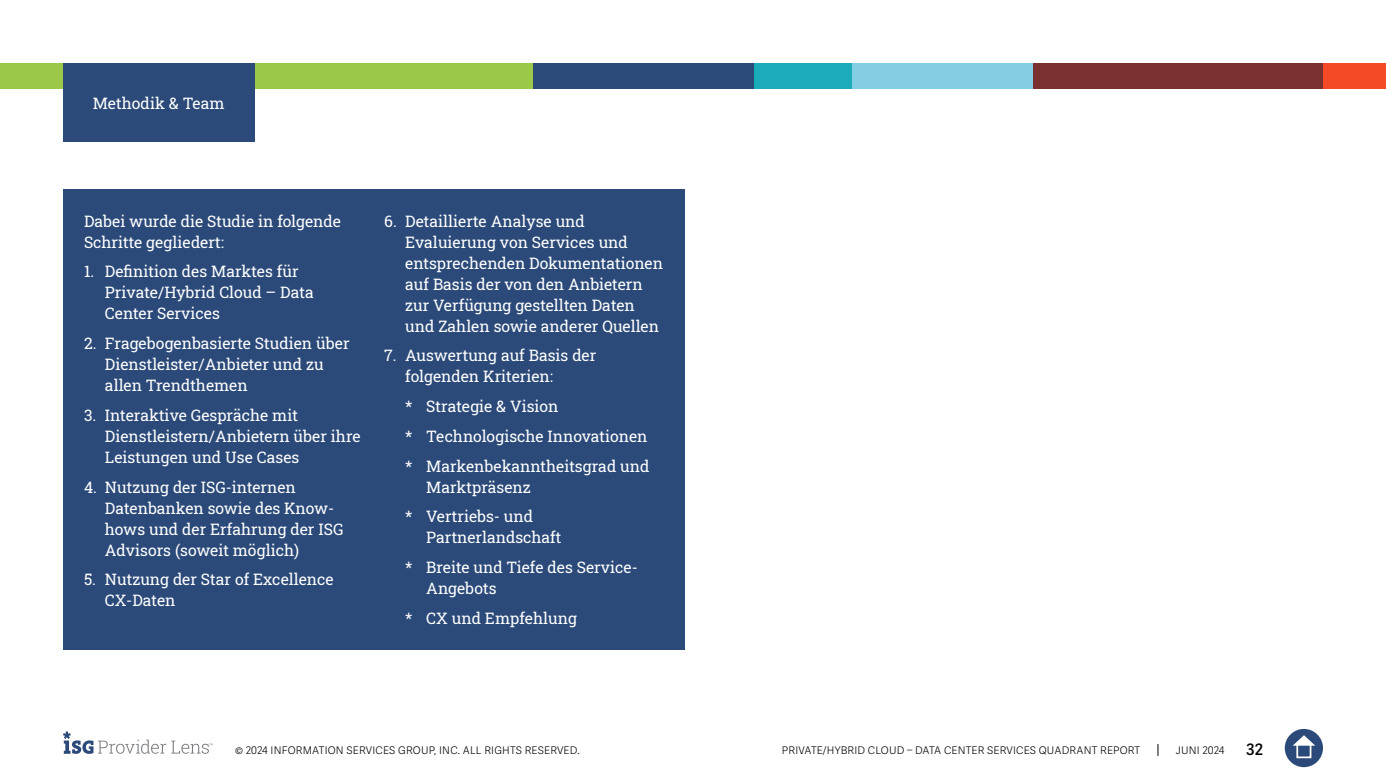
<style>
.page{position:relative;width:1386px;height:780px;background:#fff}
.page>*{position:absolute;margin:0;border:0;box-sizing:border-box;transform-origin:0 0}
.t1{font:15.75px/21px "Roboto Slab ISG P Regular";color:#fff}
.t2{font:600 15.75px "Adelle Sans";color:#000}
.t3{font:300 10.5px "Adelle Sans";letter-spacing:.02em;color:#000}
</style>
<div class="page">
<svg style="left:1158px;top:744px;width:1px;height:12px"></svg>
<div style="left:1285px;top:729px;width:38px;height:38px;background:#2b4a79;border-radius:50%"></div>
<svg style="left:1293px;top:735px;width:22px;height:10px"></svg>
<div style="left:1296px;top:743px;width:15px;height:15px;border:2px solid #fff"></div>
<svg style="left:63px;top:731px;width:150px;height:23px"></svg>
<div style="left:0;top:63px;width:533px;height:25px;background:#9bc947"></div>
<div style="left:533px;top:63px;width:223px;height:25px;background:#2b4a79"></div>
<div style="left:851px;top:63px;width:183px;height:25px;background:#84cee3"></div>
<div style="left:1323px;top:63px;width:63px;height:25px;background:#f54a26"></div>
<div style="left:1033px;top:63px;width:290px;height:25px;background:#7a302e"></div>
<div style="left:754px;top:63px;width:98px;height:25px;background:#1cabb9"></div>
<div style="left:63px;top:63px;width:192px;height:79px;background:#2b4a79"></div>
<div style="left:63px;top:189px;width:622px;height:460px;background:#2b4a79"></div>
<p class="t1" style="left:93px;top:94px;width:134px">Methodik &amp; Team</p>
<p class="t1" style="left:84px;top:211px;width:258px">Dabei wurde die Studie in folgende<br>Schritte gegliedert:</p>
<p class="t1" style="left:105px;top:262px;width:210px;text-indent:-21px">1. Definition des Marktes für<br>Private/Hybrid Cloud – Data<br>Center Services</p>
<p class="t1" style="left:105px;top:334px;width:246px;text-indent:-21px">2. Fragebogenbasierte Studien über<br>Dienstleister/Anbieter und zu allen Trendthemen</p>
<p class="t1" style="left:105px;top:406px;width:257px;text-indent:-21px">3. Interaktive Gespräche mit<br>Dienstleistern/Anbietern über ihre<br>Leistungen und Use Cases</p>
<p class="t1" style="left:105px;top:477px;width:240px;text-indent:-21px">4. Nutzung der ISG-internen<br>Datenbanken sowie des Know&shy;hows und der Erfahrung der ISG<br>Advisors (soweit möglich)</p>
<p class="t1" style="left:105px;top:570px;width:230px;text-indent:-21px">5. Nutzung der Star of Excellence<br>CX-Daten</p>
<p class="t1" style="left:405px;top:211px;width:259px;text-indent:-21px">6. Detaillierte Analyse und<br>Evaluierung von Services und entsprechenden Dokumentationen auf Basis der von den Anbietern zur Verfügung gestellten Daten und Zahlen sowie anderer Quellen</p>
<p class="t1" style="left:405px;top:346px;width:193px;text-indent:-21px">7. Auswertung auf Basis der folgenden Kriterien:</p>
<p class="t1" style="left:405px;top:393px;width:246px;line-height:29.8px">* Strategie &amp; Vision<br>* Technologische Innovationen * Markenbekanntheitsgrad und</p>
<p class="t1" style="left:405px;top:473px;width:129px;line-height:29.8px;text-align:right">Marktpräsenz<br>* Vertriebs- und</p>
<p class="t1" style="left:405px;top:524px;width:234px;line-height:29.8px;text-indent:21px">Partnerlandschaft<br>* Breite und Tiefe des Service-</p>
<p class="t1" style="left:405px;top:575px;width:173px;line-height:29.8px;text-indent:21px">Angebots<br>* CX und Empfehlung</p>
<p class="t3" style="left:235px;top:746px;width:346px">© 2024 INFORMATION SERVICES GROUP, INC. ALL RIGHTS RESERVED.</p>
<p class="t3" style="left:782px;top:746px;width:360px">PRIVATE/HYBRID CLOUD – DATA CENTER SERVICES QUADRANT REPORT</p>
<p class="t3" style="left:1176px;top:746px;width:50px">JUNI 2024</p>
<p class="t2" style="left:1246px;top:743px;width:19px">32</p>
</div>
